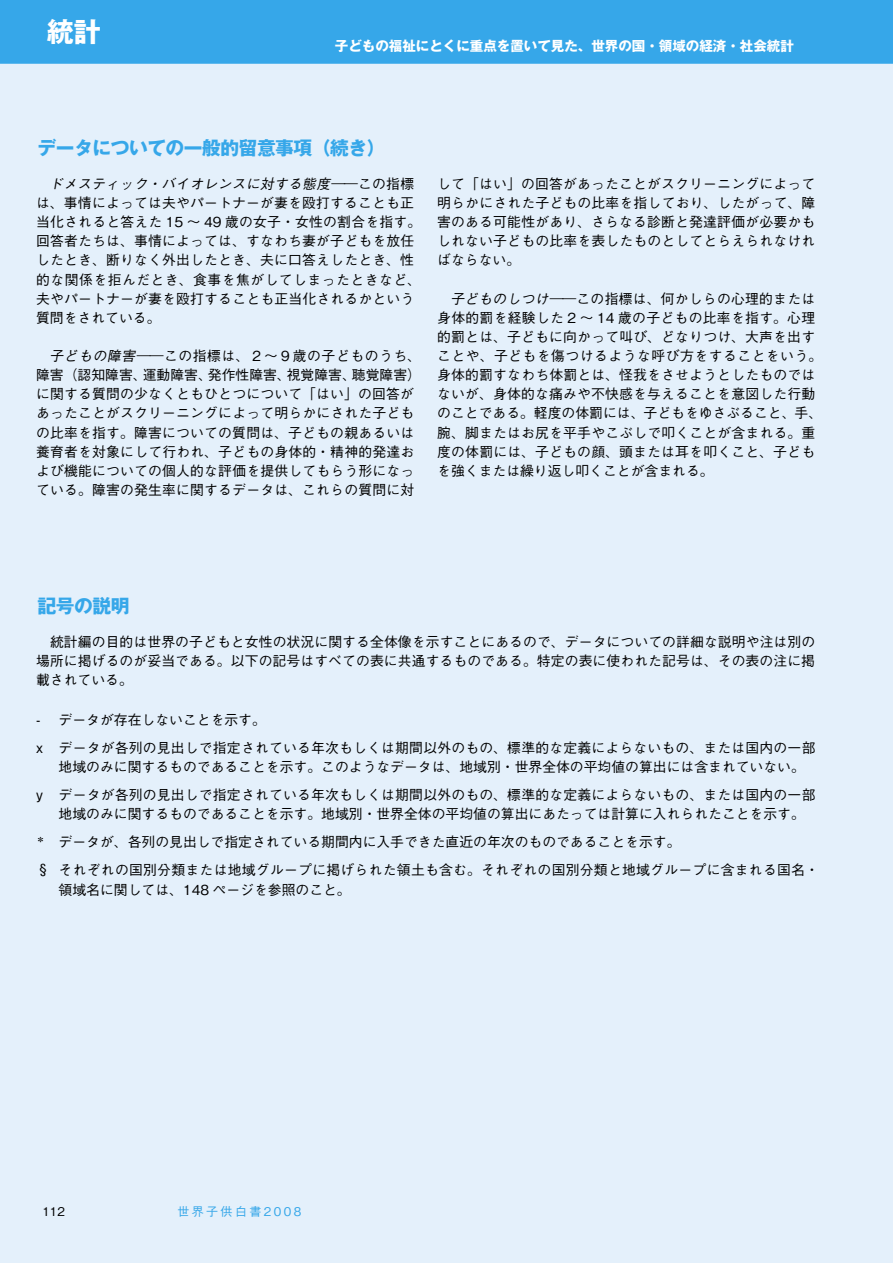
<style>
.page{position:relative;width:893px;height:1263px;background:#fff}
.page>*{position:absolute;margin:0;border:0;box-sizing:border-box;transform-origin:0 0}
.Table_Title_Head{font:700 27px "Gothic MB101 Pro";color:#fff}
.Subhead{font:700 18.75px "Gothic MB101 Pro";letter-spacing:-.025em;color:#36a7e9}
.General_note_on_the_data{font:500 13.8px/19.2px "Gothic BBB Pro";letter-spacing:.015em;color:#000}
.t1{font:700 13.5px "Gothic MB101 Pro";color:#fff}
.t2{font:500 12px "Gothic BBB Pro";letter-spacing:.2em;color:#36a7e9}
.t3{font:500 12px "Gothic BBB Pro";color:#000}
.s1{font-style:italic}
</style>
<div class="page">
<div style="left:0;top:0;width:892px;height:64px;background:#36a7e9"></div>
<svg style="left:892px;top:0;width:1px;height:64px"></svg>
<div style="left:0;top:64px;width:893px;height:1199px;background:#e4f0fb"></div>
<p class="Table_Title_Head" style="left:47px;top:9px;width:82px">統計　</p>
<p class="t1" style="left:335px;top:35px;width:460px">子どもの福祉にとくに重点を置いて見た、世界の国・領域の経済・社会統計</p>
<p class="Subhead" style="left:38px;top:132px;width:349px">データについての一般的留意事項（続き）</p>
<p class="General_note_on_the_data" style="left:36px;top:172px;width:386px;text-indent:13px"><span class="s1">ドメスティック・バイオレンスに対する態度</span>―― この指標は、事情によっては夫やパートナーが妻を殴打することも正当化されると答えた 15 ～ 49 歳の女子・女性の割合を指す。回答者たちは、事情によっては、すなわち妻が子どもを放任したとき、断りなく外出したとき、夫に口答えしたとき、性的な関係を拒んだとき、食事を焦がしてしまったときなど、夫やパートナーが妻を殴打することも正当化されるかという質問をされている。</p>
<p class="General_note_on_the_data" style="left:36px;top:345px;width:386px;text-indent:13px"><span class="s1">子どもの障害</span>――この指標は、２～９歳の子どものうち、障害（認知障害、運動障害、発作性障害、視覚障害、聴覚障害）に関する質問の少なくともひとつについて「はい」の回答があったことがスクリーニングによって明らかにされた子どもの比率を指す。障害についての質問は、子どもの親あるいは養育者を対象にして行われ、子どもの身体的・精神的発達および機能についての個人的な評価を提供してもらう形になっている。障害の発生率に関するデータは、これらの質問に対</p>
<p class="General_note_on_the_data" style="left:437px;top:172px;width:380px;text-align:justify">して「はい」の回答があったことがスクリーニングによって明らかにされた子どもの比率を指しており、したがって、障害のある可能性があり、さらなる診断と発達評価が必要かもしれない子どもの比率を表したものとしてとらえられなければならない。</p>
<p class="General_note_on_the_data" style="left:437px;top:287px;width:386px;text-indent:13px"><span class="s1">子どものしつけ</span>――この指標は、何かしらの心理的または身体的罰を経験した 2 ～ 14 歳の子どもの比率を指す。心理的罰とは、子どもに向かって叫び、どなりつけ、大声を出すことや、子どもを傷つけるような呼び方をすることをいう。身体的罰すなわち体罰とは、怪我をさせようとしたものではないが、身体的な痛みや不快感を与えることを意図した行動のことである。軽度の体罰には、子どもをゆさぶること、手、腕、脚またはお尻を平手やこぶしで叩くことが含まれる。重度の体罰には、子どもの顔、頭または耳を叩くこと、子どもを強くまたは繰り返し叩くことが含まれる。</p>
<p class="Subhead" style="left:38px;top:591px;width:93px">記号の説明</p>
<p class="General_note_on_the_data" style="left:36px;top:631px;width:781px;text-align:justify;text-indent:14px">統計編の目的は世界の子どもと女性の状況に関する全体像を示すことにあるので、データについての詳細な説明や注は別の場所に掲げるのが妥当である。以下の記号はすべての表に共通するものである。特定の表に使われた記号は、その表の注に掲載されている。</p>
<p class="General_note_on_the_data" style="left:36px;top:708px;width:231px">- データが存在しないことを示す。</p>
<p class="General_note_on_the_data" style="left:59px;top:736px;width:758px;text-indent:-22px">x データが各列の見出しで指定されている年次もしくは期間以外のもの、標準的な定義によらないもの、または国内の一部地域のみに関するものであることを示す。このようなデータは、地域別・世界全体の平均値の算出には含まれていない。</p>
<p class="General_note_on_the_data" style="left:59px;top:783px;width:758px;text-indent:-22px">y データが各列の見出しで指定されている年次もしくは期間以外のもの、標準的な定義によらないもの、または国内の一部地域のみに関するものであることを示す。地域別・世界全体の平均値の算出にあたっては計算に入れられたことを示す。</p>
<p class="General_note_on_the_data" style="left:36px;top:831px;width:646px"><sup>＊</sup> データが、各列の見出しで指定されている期間内に入手できた直近の年次のものであることを示す。</p>
<p class="General_note_on_the_data" style="left:59px;top:859px;width:762px;text-indent:-22px">§ それぞれの国別分類または地域グループに掲げられた領土も含む。それぞれの国別分類と地域グループに含まれる国名・領域名に関しては、148 ページを参照のこと。</p>
<p class="t3" style="left:42px;top:1202px;width:24px">112</p>
<p class="t2" style="left:177px;top:1202px;width:125px">世界子供白書2008</p>
</div>
